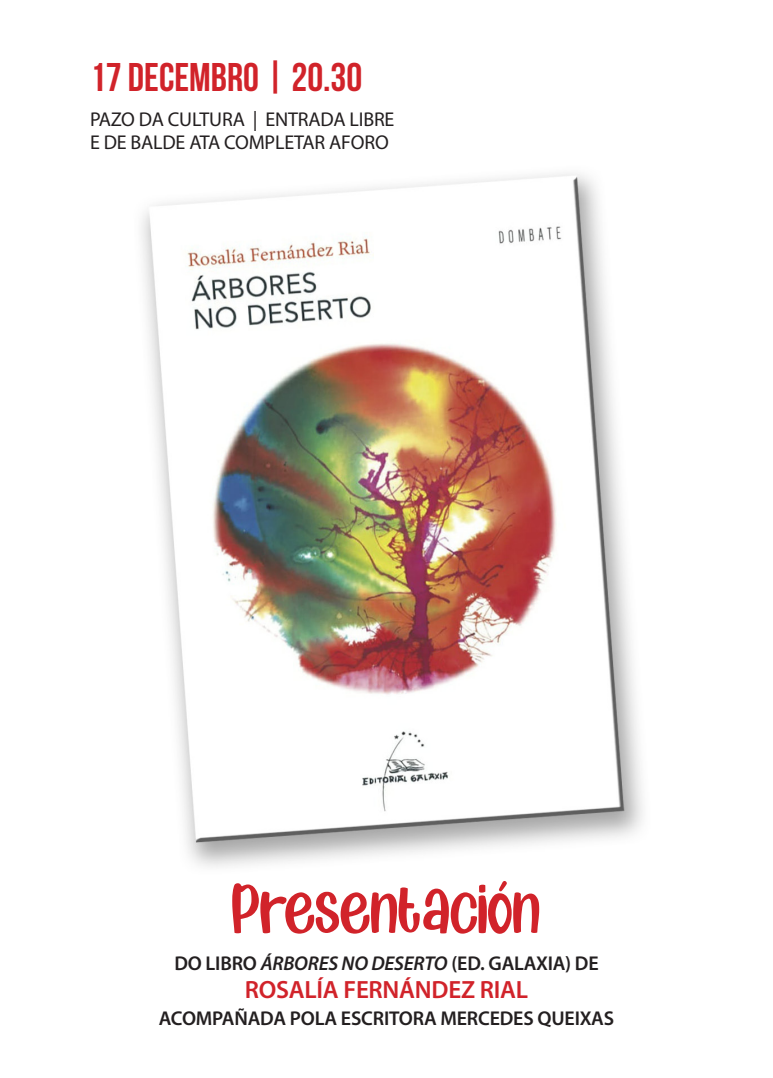
<style>
.page{position:relative;width:773px;height:1078px;background:#fff}
.page>*{position:absolute;margin:0;border:0;box-sizing:border-box;transform-origin:0 0}
.t1{font:52.5px "Kids Monday";color:#d1232a}
.t2{font:40px "Bebas Neue";color:#d1232a}
.t3{font:600 25px "Myriad Pro";letter-spacing:-.01em;color:#d1232a}
.t4{font:600 20px "Myriad Pro";letter-spacing:-.01em;color:#231f20}
.t5{font:20px/22.5px "Myriad Pro";letter-spacing:-.01em;color:#231f20}
.s1{font-style:italic}
</style>
<div class="page">
<img style="left:141px;top:173px;width:502px;height:694px">
<p class="t2" style="left:90px;top:55px;width:274px">17 DECEMBRO | 20.30</p>
<p class="t5" style="left:90px;top:108px;width:306px">PAZO DA CULTURA | ENTRADA LIBRE<br>E DE BALDE ATA COMPLETAR AFORO</p>
<p class="t1" style="left:232px;top:867px;width:310px">Presentación</p>
<p class="t4" style="left:174px;top:950px;width:425px">DO LIBRO <span class="s1">ÁRBORES NO DESERTO</span> (ED. GALAXIA) DE</p>
<p class="t3" style="left:245px;top:973px;width:285px">ROSALÍA FERNÁNDEZ RIAL</p>
<p class="t4" style="left:159px;top:1005px;width:456px">ACOMPAÑADA POLA ESCRITORA MERCEDES QUEIXAS</p>
</div>
